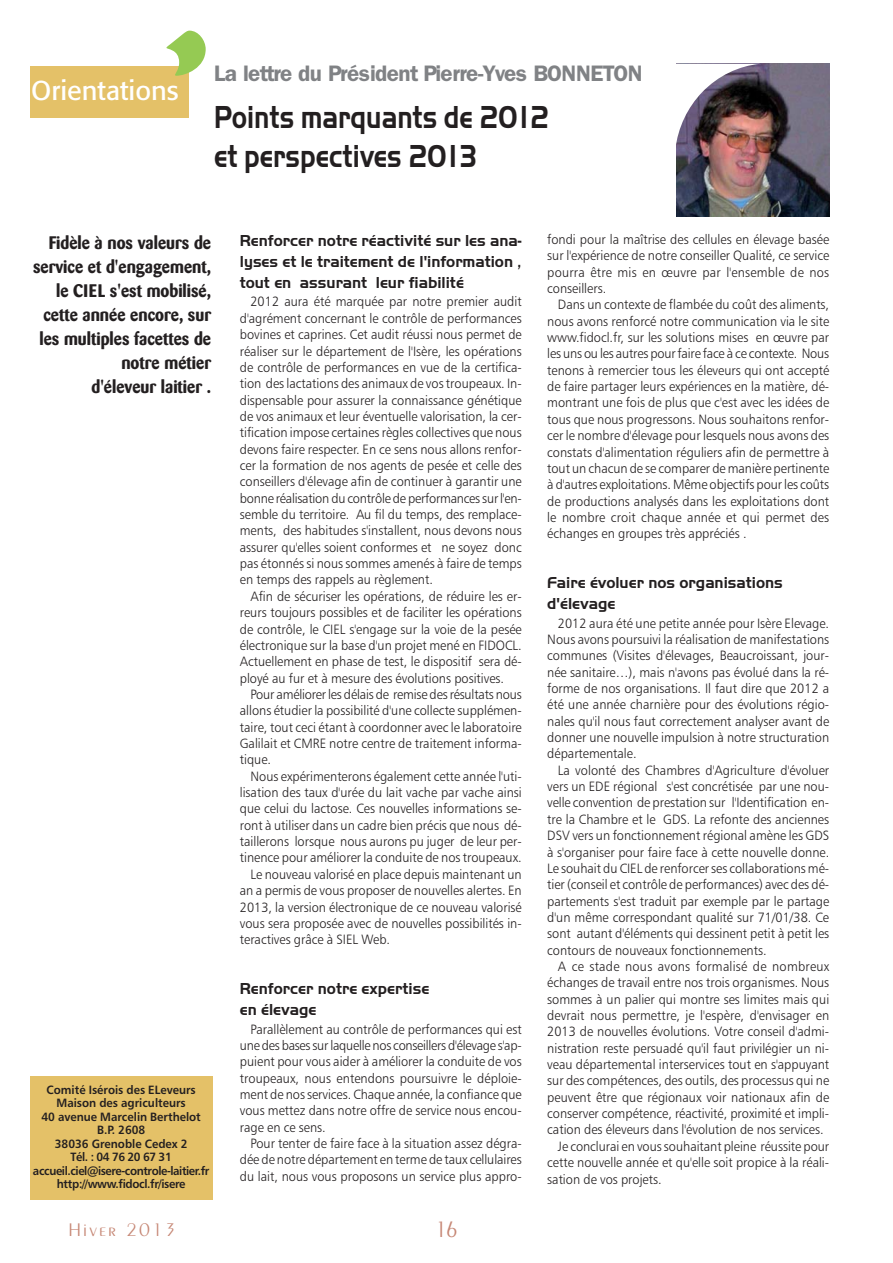
<style>
.page{position:relative;width:893px;height:1263px;background:#fff}
.page>*{position:absolute;margin:0;border:0;box-sizing:border-box;transform-origin:0 0}
.t1{font:163.5px "Hobo";color:#95ca53}
.t2{font:700 33px/39px "Handel Gothic EF";color:#231f20;scale:.8 1}
.t3{font:27px "Formata";color:#fff}
.t4{font:300 24px "Peignot";color:#c68775}
.t5{font:600 22.5px "Franklin Gothic";letter-spacing:-.03em;color:#808285}
.t6{font:300 19.5px "Peignot";letter-spacing:.11em;color:#c68775}
.t7{font:700 18px/24px "Barmeno";color:#231f20;text-align:right;scale:.95 1}
.t8{font:700 16.5px/20.9px "Handel Gothic EF";color:#231f20;scale:.95 1}
.t9{font:13.5px/16.4px "Humanist 777 BT Light B";color:#231f20;text-align:justify;scale:.95 1}
.t10{font:13.5px "Humanist 777 BT Light B";letter-spacing:.02em;color:#231f20;scale:.95 1}
.t11{font:12px/13.5px "Humanist 777 BT Bold B";color:#231f20;text-align:center;scale:.95 1}
</style>
<div class="page">
<div style="left:30px;top:66px;width:158px;height:52px;background:#e4c168"></div>
<img style="left:676px;top:64px;width:153px;height:153px">
<img style="left:676px;top:64px;width:84px;height:85px">
<div style="left:30px;top:1076px;width:183px;height:123px;background:#e4c168"></div>
<h1 class="t1" style="left:158px;top:17px;width:57px">’</h1>
<h3 class="t3" style="left:31px;top:78px;width:149px">Orientations</h3>
<h3 class="t5" style="left:214px;top:65px;width:430px">La lettre du Président Pierre-Yves BONNETON</h3>
<h2 class="t2" style="left:214px;top:101px;width:420px">Points marquants de 2012 et perspectives 2013</h2>
<h3 class="t7" style="left:33px;top:232px;width:189px">Fidèle à nos valeurs de service et d'engagement, le CIEL s'est mobilisé, cette année encore, sur les multiples facettes de notre métier<br>d'éleveur laitier .</h3>
<p class="t11" style="left:33px;top:1083px;width:187px">Comité Isérois des ELeveurs<br>Maison des agriculteurs<br>40 avenue Marcelin Berthelot<br>B.P. 2608<br>38036 Grenoble Cedex 2<br>Tél. : 04 76 20 67 31 accueil.ciel@isere-controle-laitier.fr http://www.fidocl.fr/isere</p>
<h3 class="t6" style="left:68px;top:1222px;width:109px">Hiver 2013</h3>
<p class="t8" style="left:240px;top:232px;width:298px;text-align:justify">Renforcer notre réactivité sur les ana&shy;lyses et le traitement de l'information , tout en assurant leur fiabilité</p>
<p class="t9" style="left:240px;top:295px;width:298px;text-indent:11px">2012 aura été marquée par notre premier audit d'agrément concernant le contrôle de performances bovines et caprines. Cet audit réussi nous permet de réaliser sur le département de l'Isère, les opérations de contrôle de performances en vue de la certifica&shy;tion des lactations des animaux de vos troupeaux. In&shy;dispensable pour assurer la connaissance génétique de vos animaux et leur éventuelle valorisation, la cer&shy;tification impose certaines règles collectives que nous devons faire respecter. En ce sens nous allons renfor&shy;cer la formation de nos agents de pesée et celle des conseillers d'élevage afin de continuer à garantir une bonne réalisation du contrôle de performances sur l'en&shy;semble du territoire. Au fil du temps, des remplace&shy;ments, des habitudes s'installent, nous devons nous assurer qu'elles soient conformes et ne soyez donc pas étonnés si nous sommes amenés à faire de temps en temps des rappels au règlement.</p>
<p class="t9" style="left:240px;top:589px;width:298px;text-indent:11px">Afin de sécuriser les opérations, de réduire les er&shy;reurs toujours possibles et de faciliter les opérations de contrôle, le CIEL s'engage sur la voie de la pesée électronique sur la base d'un projet mené en FIDOCL.<br>Actuellement en phase de test, le dispositif sera dé&shy;ployé au fur et à mesure des évolutions positives.</p>
<p class="t9" style="left:240px;top:687px;width:298px;text-indent:11px">Pour améliorer les délais de remise des résultats nous allons étudier la possibilité d'une collecte supplémen&shy;taire, tout ceci étant à coordonner avec le laboratoire Galilait et CMRE notre centre de traitement informa&shy;tique.</p>
<p class="t9" style="left:250px;top:769px;width:287px">Nous expérimenterons également cette année l'uti-</p>
<p class="t9" style="left:240px;top:785px;width:298px">lisation des taux d'urée du lait vache par vache ainsi</p>
<p class="t9" style="left:240px;top:802px;width:298px">que celui du lactose. Ces nouvelles informations se-</p>
<p class="t9" style="left:240px;top:818px;width:298px">ront à utiliser dans un cadre bien précis que nous dé-</p>
<p class="t9" style="left:240px;top:834px;width:298px">taillerons lorsque nous aurons pu juger de leur per-</p>
<p class="t9" style="left:240px;top:851px;width:298px">tinence pour améliorer la conduite de nos troupeaux.</p>
<p class="t9" style="left:250px;top:867px;width:287px">Le nouveau valorisé en place depuis maintenant un</p>
<p class="t9" style="left:240px;top:883px;width:298px">an a permis de vous proposer de nouvelles alertes. En</p>
<p class="t9" style="left:240px;top:900px;width:298px">2013, la version électronique de ce nouveau valorisé</p>
<p class="t9" style="left:240px;top:916px;width:298px">vous sera proposée avec de nouvelles possibilités in-</p>
<p class="t9" style="left:240px;top:932px;width:160px">teractives grâce à SIEL Web.</p>
<p class="t8" style="left:240px;top:980px;width:201px">Renforcer notre expertise en élevage</p>
<p class="t9" style="left:240px;top:1022px;width:298px;text-indent:11px">Parallèlement au contrôle de performances qui est une des bases sur laquelle nos conseillers d'élevage s'ap&shy;puient pour vous aider à améliorer la conduite de vos troupeaux, nous entendons poursuivre le déploie&shy;ment de nos services. Chaque année, la confiance que vous mettez dans notre offre de service nous encou&shy;rage en ce sens.</p>
<p class="t9" style="left:240px;top:1136px;width:298px;text-indent:11px">Pour tenter de faire face à la situation assez dégra&shy;dée de notre département en terme de taux cellulaires du lait, nous vous proposons un service plus appro-</p>
<h3 class="t4" style="left:434px;top:1220px;width:26px">16</h3>
<p class="t9" style="left:547px;top:232px;width:298px">fondi pour la maîtrise des cellules en élevage basée sur l'expérience de notre conseiller Qualité, ce service pourra être mis en œuvre par l'ensemble de nos conseillers.</p>
<p class="t9" style="left:547px;top:298px;width:298px;text-indent:11px">Dans un contexte de flambée du coût des aliments, nous avons renforcé notre communication via le site www.fidocl.fr, sur les solutions mises en œuvre par les uns ou les autres pour faire face à ce contexte. Nous tenons à remercier tous les éleveurs qui ont accepté de faire partager leurs expériences en la matière, dé&shy;montrant une fois de plus que c'est avec les idées de tous que nous progressons. Nous souhaitons renfor&shy;cer le nombre d'élevage pour lesquels nous avons des constats d'alimentation réguliers afin de permettre à tout un chacun de se comparer de manière pertinente à d'autres exploitations. Même objectifs pour les coûts de productions analysés dans les exploitations dont le nombre croit chaque année et qui permet des échanges en groupes très appréciés .</p>
<p class="t8" style="left:547px;top:574px;width:249px">Faire évoluer nos organisations d'élevage</p>
<p class="t9" style="left:547px;top:616px;width:298px;text-indent:11px">2012 aura été une petite année pour Isère Elevage.<br>Nous avons poursuivi la réalisation de manifestations communes (Visites d'élevages, Beaucroissant, jour&shy;née sanitaire…), mais n'avons pas évolué dans la ré&shy;forme de nos organisations. Il faut dire que 2012 a été une année charnière pour des évolutions régio&shy;nales qu'il nous faut correctement analyser avant de donner une nouvelle impulsion à notre structuration départementale.</p>
<p class="t9" style="left:547px;top:763px;width:298px;text-indent:11px">La volonté des Chambres d'Agriculture d'évoluer vers un EDE régional s'est concrétisée par une nou&shy;velle convention de prestation sur l'Identification en&shy;tre la Chambre et le GDS. La refonte des anciennes DSV vers un fonctionnement régional amène les GDS à s'organiser pour faire face à cette nouvelle donne.<br>Le souhait du CIEL de renforcer ses collaborations mé&shy;tier (conseil et contrôle de performances) avec des dé&shy;partements s'est traduit par exemple par le partage d'un même correspondant qualité sur 71/01/38. Ce sont autant d'éléments qui dessinent petit à petit les contours de nouveaux fonctionnements.</p>
<p class="t10" style="left:558px;top:961px;width:287px">A ce stade nous avons formalisé de nombreux</p>
<p class="t9" style="left:547px;top:975px;width:298px">échanges de travail entre nos trois organismes. Nous</p>
<p class="t9" style="left:547px;top:992px;width:298px">sommes à un palier qui montre ses limites mais qui</p>
<p class="t9" style="left:547px;top:1008px;width:298px">devrait nous permettre, je l'espère, d'envisager en</p>
<p class="t9" style="left:547px;top:1025px;width:298px">2013 de nouvelles évolutions. Votre conseil d'admi-</p>
<p class="t9" style="left:547px;top:1041px;width:298px">nistration reste persuadé qu'il faut privilégier un ni-</p>
<p class="t9" style="left:547px;top:1057px;width:298px">veau départemental interservices tout en s'appuyant</p>
<p class="t9" style="left:547px;top:1074px;width:298px">sur des compétences, des outils, des processus qui ne</p>
<p class="t9" style="left:547px;top:1090px;width:298px">peuvent être que régionaux voir nationaux afin de</p>
<p class="t9" style="left:547px;top:1106px;width:298px">conserver compétence, réactivité, proximité et impli-</p>
<p class="t9" style="left:547px;top:1123px;width:292px">cation des éleveurs dans l'évolution de nos services.</p>
<p class="t9" style="left:558px;top:1139px;width:287px">Je conclurai en vous souhaitant pleine réussite pour</p>
<p class="t9" style="left:547px;top:1155px;width:298px">cette nouvelle année et qu'elle soit propice à la réali-</p>
<p class="t9" style="left:547px;top:1172px;width:122px">sation de vos projets.</p>
</div>
